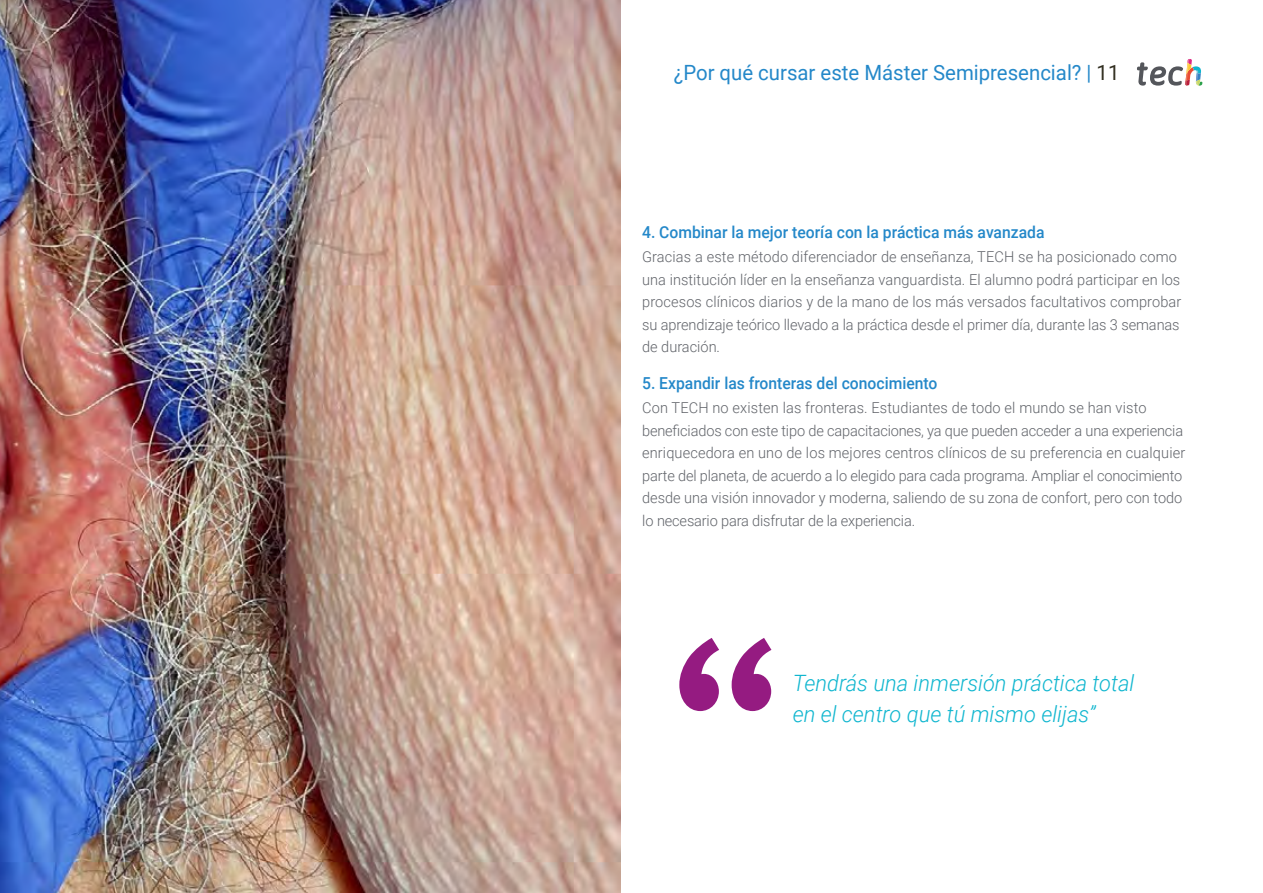
<style>
.page{position:relative;width:1263px;height:893px;background:#fff}
.page>*{position:absolute;margin:0;border:0;box-sizing:border-box;transform-origin:0 0}
.t1{font:italic 300 22.5px/31.5px "Roboto";color:#0fb6cf}
.t2{font:21px "Roboto";color:#2488c9}
.t3{font:500 16.5px "Roboto";color:#2488c9;scale:.95 1}
.t4{font:300 15px/22.5px "Roboto";color:#61646a}
.s1{color:#312e20}
</style>
<div class="page">
<svg style="left:1137px;top:59px;width:65px;height:27px"></svg>
<img style="left:0;top:0;width:621px;height:893px">
<svg style="left:679px;top:638px;width:92px;height:73px"></svg>
<h2 class="t2" style="left:674px;top:57px;width:447px">¿Por qué cursar este Máster Semipresencial? | <span class="s1">11</span></h2>
<p class="t3" style="left:642px;top:220px;width:425px">4. Combinar la mejor teoría con la práctica más avanzada</p>
<p class="t4" style="left:642px;top:245px;width:541px">Gracias a este método diferenciador de enseñanza, TECH se ha posicionado como una institución líder en la enseñanza vanguardista. El alumno podrá participar en los procesos clínicos diarios y de la mano de los más versados facultativos comprobar su aprendizaje teórico llevado a la práctica desde el primer día, durante las 3 semanas de duración.</p>
<p class="t3" style="left:642px;top:371px;width:312px">5. Expandir las fronteras del conocimiento</p>
<p class="t4" style="left:642px;top:396px;width:545px">Con TECH no existen las fronteras. Estudiantes de todo el mundo se han visto beneficiados con este tipo de capacitaciones, ya que pueden acceder a una experiencia enriquecedora en uno de los mejores centros clínicos de su preferencia en cualquier parte del planeta, de acuerdo a lo elegido para cada programa. Ampliar el conocimiento desde una visión innovador y moderna, saliendo de su zona de confort, pero con todo lo necesario para disfrutar de la experiencia.</p>
<h1 class="t1" style="left:793px;top:666px;width:343px">Tendrás una inmersión práctica total en el centro que tú mismo elijas”</h1>
</div>
